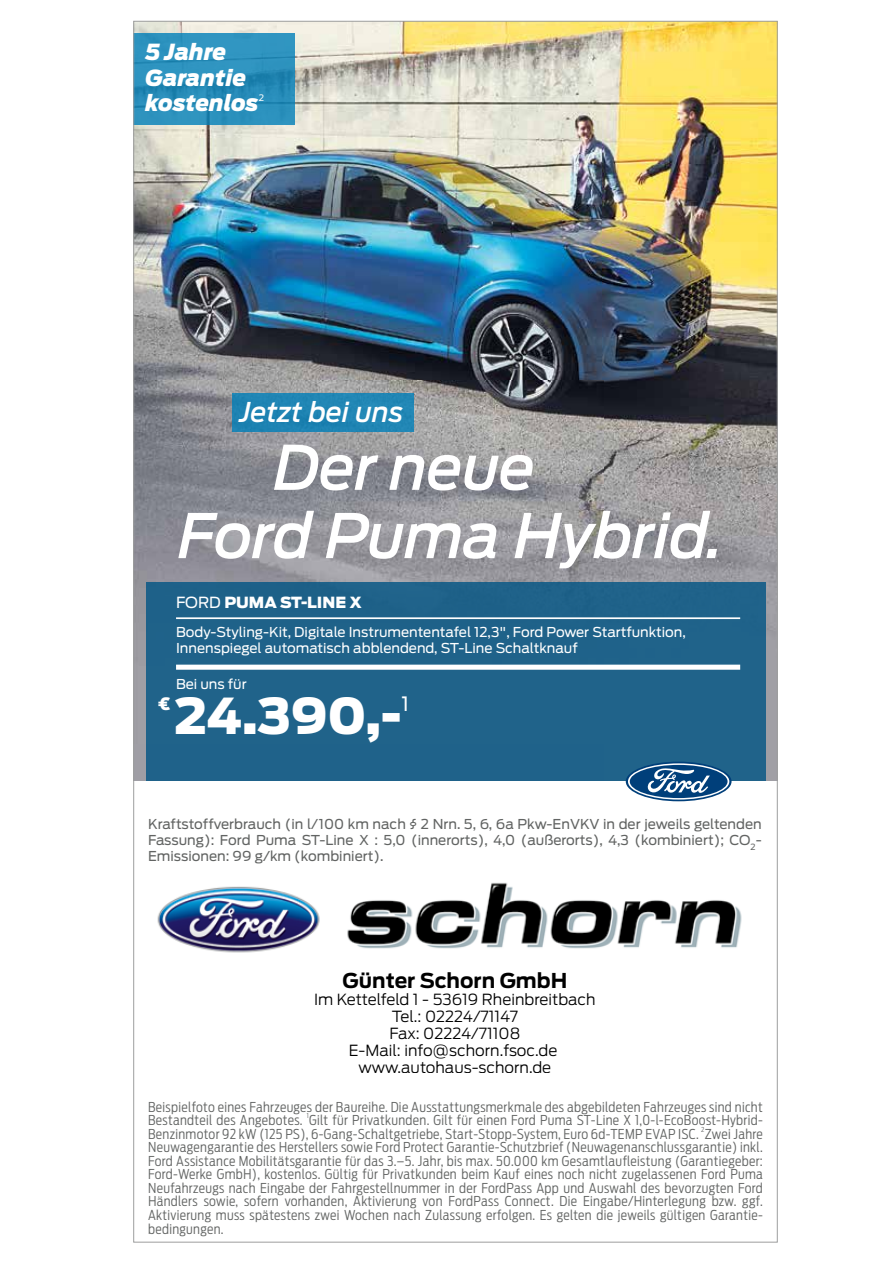
<style>
.page{position:relative;width:893px;height:1263px;background:#fff}
.page>*{position:absolute;margin:0;border:0;box-sizing:border-box;transform-origin:0 0}
.t1{font:italic 500 61.05px/68.2px "Ford Antenna";letter-spacing:-.01em;color:#fff}
.t2{font:900 49.2px "Ford Antenna";color:#fff}
.t3{font:italic 500 27.15px "Ford Antenna";color:#fff}
.t4{font:italic 900 22.05px/25.5px "Ford Antenna";color:#fff}
.t5{font:700 20.4px "Ford Antenna";color:#000}
.t6{font:19.65px "Ford Antenna";color:#fff}
.t7{font:900 16.95px "Ford Antenna";color:#fff}
.t8{font:300 15.3px/17px "Ford Antenna";color:#000;text-align:center}
.t9{font:900 15.3px "Ford Antenna";color:#fff}
.t10{font:300 13.5px/13.5px "Ford Antenna Cond";letter-spacing:.025em;color:#626463}
.t11{font:13.5px/16px "Ford Antenna";color:#626463;text-align:justify}
.t12{font:13.5px/16px "Ford Antenna";color:#fff}
.t13{font:8.85px "Ford Antenna";color:#fff}
.t14{font:300 6.75px "Ford Antenna Cond";color:#626463}
.s1{font-weight:400}
</style>
<div class="page">
<img style="left:135px;top:23px;width:641px;height:930px">
<h3 class="t4" style="left:146px;top:37px;width:115px">5 Jahre<br>Garantie kostenlos</h3>
<p class="t13" style="left:259px;top:90px;width:7px">2</p>
<h3 class="t3" style="left:240px;top:388px;width:165px">Jetzt bei uns</h3>
<h1 class="t1" style="left:178px;top:427px;width:547px;text-indent:96px">Der neue<br>Ford Puma Hybrid.</h1>
<p class="t9" style="left:176px;top:589px;width:187px"><span class="s1">FORD</span> PUMA ST-LINE X</p>
<p class="t12" style="left:176px;top:623px;width:511px">Body-Styling-Kit, Digitale Instrumententafel 12,3", Ford Power Startfunktion,<br>Innenspiegel automatisch abblendend, ST-Line Schaltknauf</p>
<p class="t12" style="left:176px;top:674px;width:72px">Bei uns für</p>
<p class="t7" style="left:158px;top:688px;width:14px">€</p>
<h2 class="t2" style="left:174px;top:670px;width:229px">24.390,-</h2>
<h3 class="t6" style="left:401px;top:686px;width:9px">1</h3>
<p class="t11" style="left:148px;top:814px;width:615px">Kraftstoffverbrauch (in l/100 km nach § 2 Nrn. 5, 6, 6a Pkw-EnVKV in der jeweils geltenden Fassung): Ford Puma ST-Line X : 5,0 (innerorts), 4,0 (außerorts), 4,3 (kombiniert); CO<sub>2</sub>- Emissionen: 99 g/km (kombiniert).</p>
<h3 class="t5" style="left:343px;top:962px;width:226px">Günter Schorn GmbH</h3>
<p class="t8" style="left:314px;top:989px;width:283px">Im Kettelfeld 1 - 53619 Rheinbreitbach<br>Tel.: 02224/71147<br>Fax: 02224/71108<br>E-Mail: info@schorn.fsoc.de www.autohaus-schorn.de</p>
<p class="t10" style="left:148px;top:1098px;width:616px">Beispielfoto eines Fahrzeuges der Baureihe. Die Ausstattungsmerkmale des abgebildeten Fahrzeuges sind nicht<br>Bestandteil des Angebotes.</p>
<p class="t14" style="left:307px;top:1110px;width:4px">1</p>
<p class="t10" style="left:148px;top:1112px;width:616px;text-align:right">Gilt für Privatkunden. Gilt für einen Ford Puma ST-Line X 1,0-l-EcoBoost-Hybrid-<br>Benzinmotor 92 kW (125 PS), 6-Gang-Schaltgetriebe, Start-Stopp-System, Euro 6d-TEMP EVAP ISC. Zwei Jahre</p>
<p class="t14" style="left:701px;top:1124px;width:5px">2</p>
<p class="t10" style="left:148px;top:1139px;width:616px;text-align:justify">Neuwagengarantie des Herstellers sowie Ford Protect Garantie-Schutzbrief (Neuwagenanschlussgarantie) inkl.<br>Ford Assistance Mobilitätsgarantie für das 3.–5. Jahr, bis max. 50.000 km Gesamtlaufleistung (Garantiegeber:<br>Ford-Werke GmbH), kostenlos. Gültig für Privatkunden beim Kauf eines noch nicht zugelassenen Ford Puma Neufahrzeugs nach Eingabe der Fahrgestellnummer in der FordPass App und Auswahl des bevorzugten Ford Händlers sowie, sofern vorhanden, Aktivierung von FordPass Connect. Die Eingabe/Hinterlegung bzw. ggf.<br>Aktivierung muss spätestens zwei Wochen nach Zulassung erfolgen. Es gelten die jeweils gültigen Garantie&shy;bedingungen.</p>
</div>
